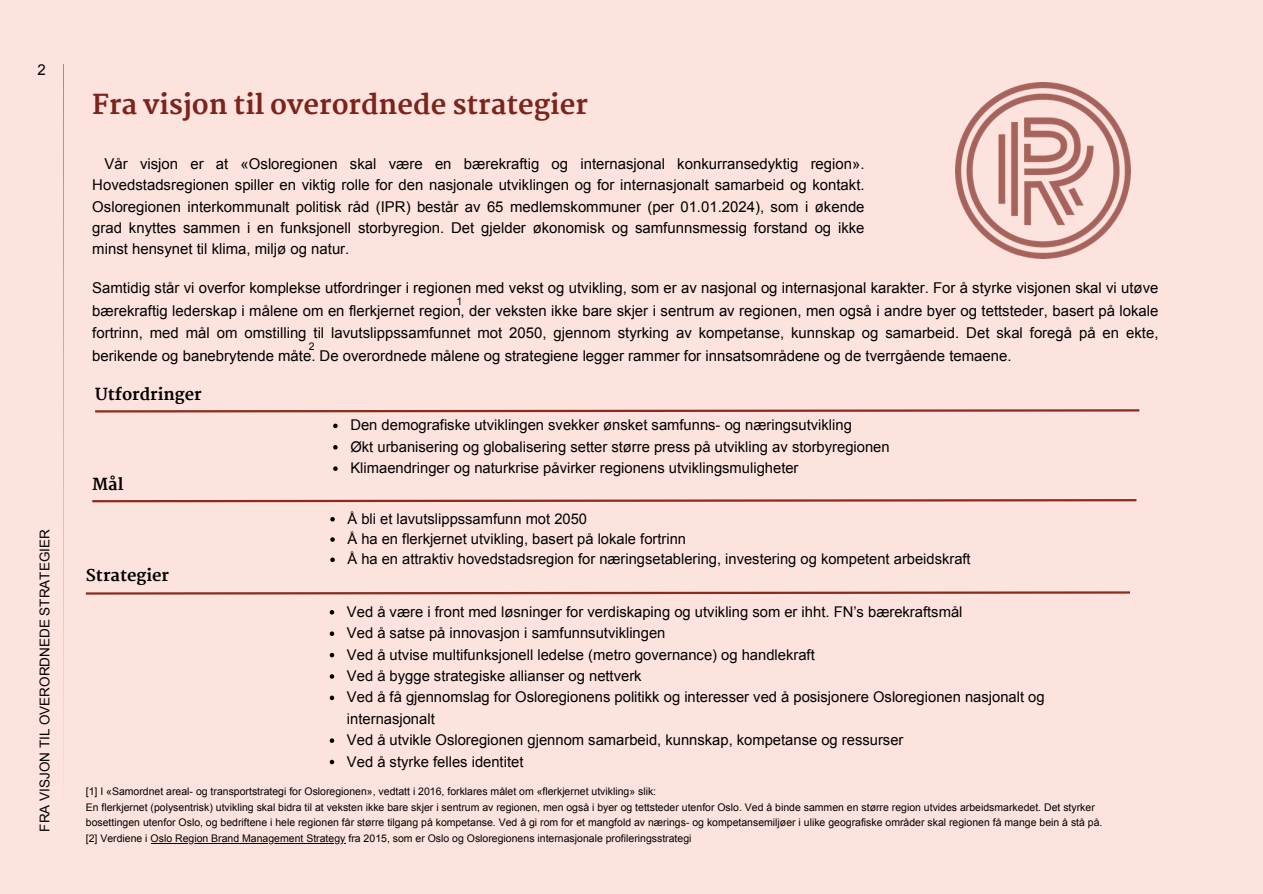
<style>
.page{position:relative;width:1263px;height:894px;background:#fff}
.page>*{position:absolute;margin:0;border:0;box-sizing:border-box;transform-origin:0 0}
.t1{font:800 27px "Martel";color:#7a241c}
.t2{font:800 16.35px "Martel";color:#000}
.t3{font:15px/21.3px "Arial";color:#000;text-align:justify}
.t4{font:14.85px/21.3px "Arial";color:#000}
.t5{font:14.7px "Arial";color:#000}
.t6{font:13.5px "Arial";color:#000}
.t7{font:10.5px/15.8px "Arial";color:#000}
</style>
<div class="page">
<div style="left:0;top:0;width:1263px;height:893px;background:#fde3de"></div>
<hr style="left:64px;top:64px;width:1px;height:764px;background:#000">
<svg style="left:95px;top:409px;width:1045px;height:4px"></svg>
<svg style="left:92px;top:499px;width:1045px;height:4px"></svg>
<svg style="left:85px;top:591px;width:1045px;height:4px"></svg>
<img style="left:956px;top:82px;width:174px;height:176px">
<svg style="left:333px;top:423px;width:5px;height:5px"></svg>
<svg style="left:333px;top:445px;width:5px;height:4px"></svg>
<svg style="left:333px;top:466px;width:5px;height:5px"></svg>
<svg style="left:330px;top:610px;width:4px;height:4px"></svg>
<svg style="left:330px;top:631px;width:4px;height:4px"></svg>
<svg style="left:330px;top:652px;width:4px;height:5px"></svg>
<svg style="left:330px;top:674px;width:4px;height:4px"></svg>
<svg style="left:330px;top:695px;width:4px;height:5px"></svg>
<svg style="left:330px;top:738px;width:4px;height:4px"></svg>
<svg style="left:330px;top:759px;width:4px;height:5px"></svg>
<svg style="left:330px;top:517px;width:5px;height:4px"></svg>
<svg style="left:330px;top:537px;width:5px;height:4px"></svg>
<svg style="left:330px;top:557px;width:5px;height:5px"></svg>
<hr style="left:151px;top:842px;width:195px;height:1px;background:#000">
<p class="t3" style="left:38px;top:59px;width:10px">2</p>
<h4 class="t6" style="left:37px;top:831px;width:303px;rotate:-90deg">FRA VISJON TIL OVERORDNEDE STRATEGIER</h4>
<h1 class="t1" style="left:92px;top:89px;width:497px">Fra visjon til overordnede strategier</h1>
<h3 class="t3" style="left:92px;top:153px;width:774px;text-indent:12px">Vår visjon er at «Osloregionen skal være en bærekraftig og internasjonal konkurransedyktig region».<br>Hovedstadsregionen spiller en viktig rolle for den nasjonale utviklingen og for internasjonalt samarbeid og kontakt.<br>Osloregionen interkommunalt politisk råd (IPR) består av 65 medlemskommuner (per 01.01.2024), som i økende grad knyttes sammen i en funksjonell storbyregion. Det gjelder økonomisk og samfunnsmessig forstand og ikke minst hensynet til klima, miljø og natur.</h3>
<p class="t3" style="left:92px;top:276px;width:1068px;line-height:22.5px">Samtidig står vi overfor komplekse utfordringer i regionen med vekst og utvikling, som er av nasjonal og internasjonal karakter. For å styrke visjonen skal vi utøve bærekraftig lederskap i målene om en flerkjernet region, der veksten ikke bare skjer i sentrum av regionen, men også i andre byer og tettsteder, basert på lokale fortrinn, med mål om omstilling til lavutslippssamfunnet mot 2050, gjennom styrking av kompetanse, kunnskap og samarbeid. Det skal foregå på en ekte, berikende og banebrytende måte. De overordnede målene og strategiene legger rammer for innsatsområdene og de tverrgående temaene.</p>
<p class="t7" style="left:456px;top:293px;width:7px">1</p>
<p class="t7" style="left:309px;top:338px;width:7px">2</p>
<p class="t2" style="left:95px;top:384px;width:108px">Utfordringer</p>
<h2 class="t2" style="left:92px;top:474px;width:33px">Mål</h2>
<p class="t2" style="left:86px;top:565px;width:85px">Strategier</p>
<h3 class="t4" style="left:350px;top:414px;width:503px">Den demografiske utviklingen svekker ønsket samfunns- og næringsutvikling</h3>
<p class="t4" style="left:350px;top:436px;width:541px">Økt urbanisering og globalisering setter større press på utvikling av storbyregionen</p>
<p class="t4" style="left:350px;top:457px;width:450px">Klimaendringer og naturkrise påvirker regionens utviklingsmuligheter</p>
<p class="t5" style="left:347px;top:510px;width:241px">Å bli et lavutslippssamfunn mot 2050</p>
<p class="t5" style="left:347px;top:530px;width:340px">Å ha en flerkjernet utvikling, basert på lokale fortrinn</p>
<p class="t5" style="left:347px;top:551px;width:625px">Å ha en attraktiv hovedstadsregion for næringsetablering, investering og kompetent arbeidskraft</p>
<h2 class="t4" style="left:347px;top:600px;width:617px">Ved å være i front med løsninger for verdiskaping og utvikling som er ihht. FN’s bærekraftsmål</h2>
<p class="t4" style="left:347px;top:622px;width:320px">Ved å satse på innovasjon i samfunnsutviklingen</p>
<p class="t4" style="left:347px;top:643px;width:469px">Ved å utvise multifunksjonell ledelse (metro governance) og handlekraft</p>
<p class="t4" style="left:347px;top:665px;width:296px">Ved å bygge strategiske allianser og nettverk</p>
<h2 class="t4" style="left:347px;top:686px;width:699px">Ved å få gjennomslag for Osloregionens politikk og interesser ved å posisjonere Osloregionen nasjonalt og internasjonalt</h2>
<p class="t4" style="left:347px;top:729px;width:558px">Ved å utvikle Osloregionen gjennom samarbeid, kunnskap, kompetanse og ressurser</p>
<p class="t4" style="left:347px;top:750px;width:178px">Ved å styrke felles identitet</p>
<p class="t7" style="left:86px;top:783px;width:572px">[1] I «Samordnet areal- og transportstrategi for Osloregionen», vedtatt i 2016, forklares målet om «flerkjernet utvikling» slik:</p>
<p class="t7" style="left:86px;top:798px;width:1018px">En flerkjernet (polysentrisk) utvikling skal bidra til at veksten ikke bare skjer i sentrum av regionen, men også i byer og tettsteder utenfor Oslo. Ved å binde sammen en større region utvides arbeidsmarkedet. Det styrker bosettingen utenfor Oslo, og bedriftene i hele regionen får større tilgang på kompetanse. Ved å gi rom for et mangfold av nærings- og kompetansemiljøer i ulike geografiske områder skal regionen få mange bein å stå på.</p>
<p class="t7" style="left:86px;top:830px;width:607px">[2] Verdiene i Oslo Region Brand Management Strategy fra 2015, som er Oslo og Osloregionens internasjonale profileringsstrategi</p>
</div>
